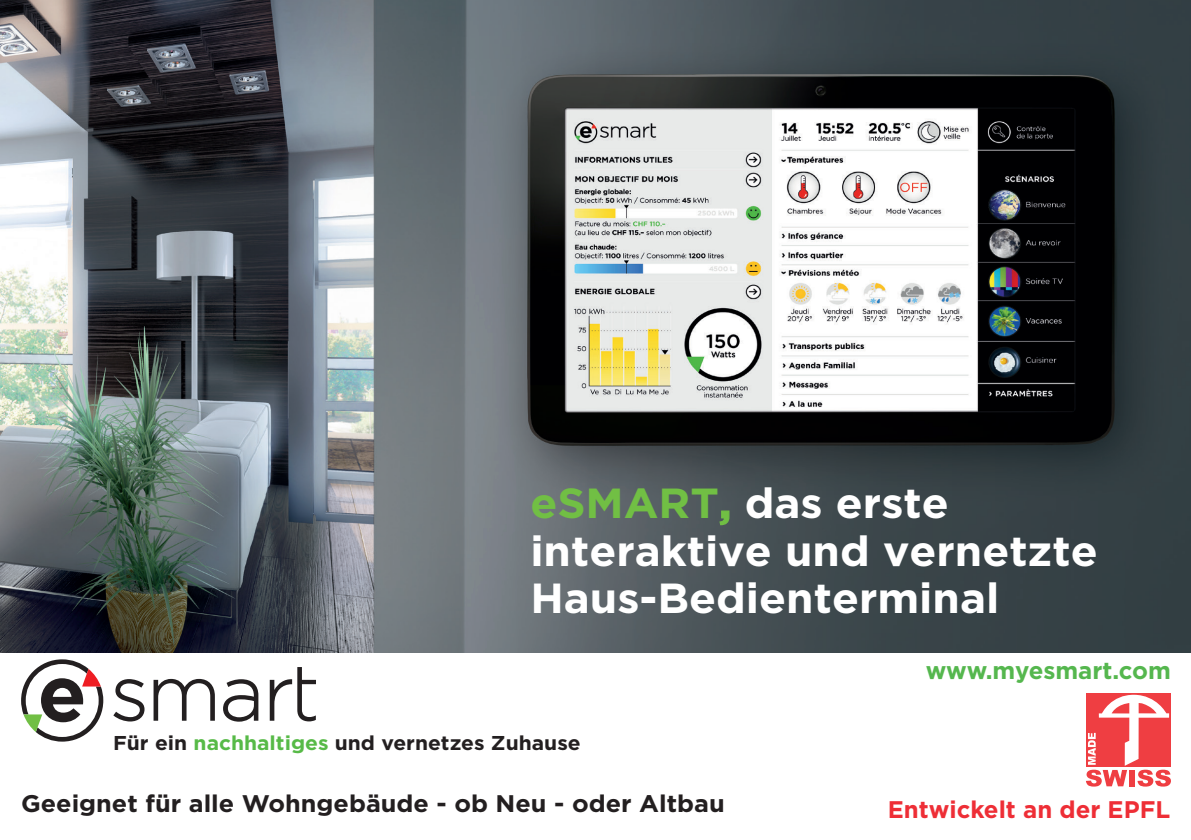
<style>
.page{position:relative;width:1191px;height:840px;background:#fff}
.page>*{position:absolute;margin:0;border:0;box-sizing:border-box;transform-origin:0 0}
.t1{font:700 42px/47.6px "Gotham";color:#fff;scale:1.05 1}
.t2{font:700 24px "Gotham";color:#231f20;scale:1.05 1}
.t3{font:700 24px "Gotham";color:#ee2e36}
.t4{font:700 24px "Gotham";color:#55b74e}
.t5{font:700 20px "Gotham";color:#231f20;scale:1.05 1}
.s1{color:#71bf44}
.s2{color:#57ba47}
</style>
<div class="page">
<img style="left:0;top:0;width:1191px;height:651px">
<div style="left:1086px;top:692px;width:84px;height:74px;background:#ef3e42"></div>
<svg style="left:1086px;top:694px;width:85px;height:92px"></svg>
<svg style="left:113px;top:679px;width:31px;height:42px"></svg>
<svg style="left:153px;top:678px;width:62px;height:42px"></svg>
<svg style="left:223px;top:679px;width:35px;height:42px"></svg>
<svg style="left:270px;top:667px;width:46px;height:54px"></svg>
<svg style="left:21px;top:659px;width:82px;height:82px"></svg>
<p class="t1" style="left:530px;top:478px;width:542px"><span class="s1">eSMART,</span> das erste interaktive und vernetzte<br>Haus-Bedienterminal</p>
<p class="t5" style="left:113px;top:729px;width:447px">Für ein <span class="s2">nachhaltiges</span> und vernetzes Zuhause</p>
<p class="t2" style="left:21px;top:787px;width:671px">Geeignet für alle Wohngebäude - ob Neu - oder Altbau</p>
<p class="t4" style="left:926px;top:654px;width:247px">www.myesmart.com</p>
<p class="t3" style="left:887px;top:793px;width:284px">Entwickelt an der EPFL</p>
</div>
